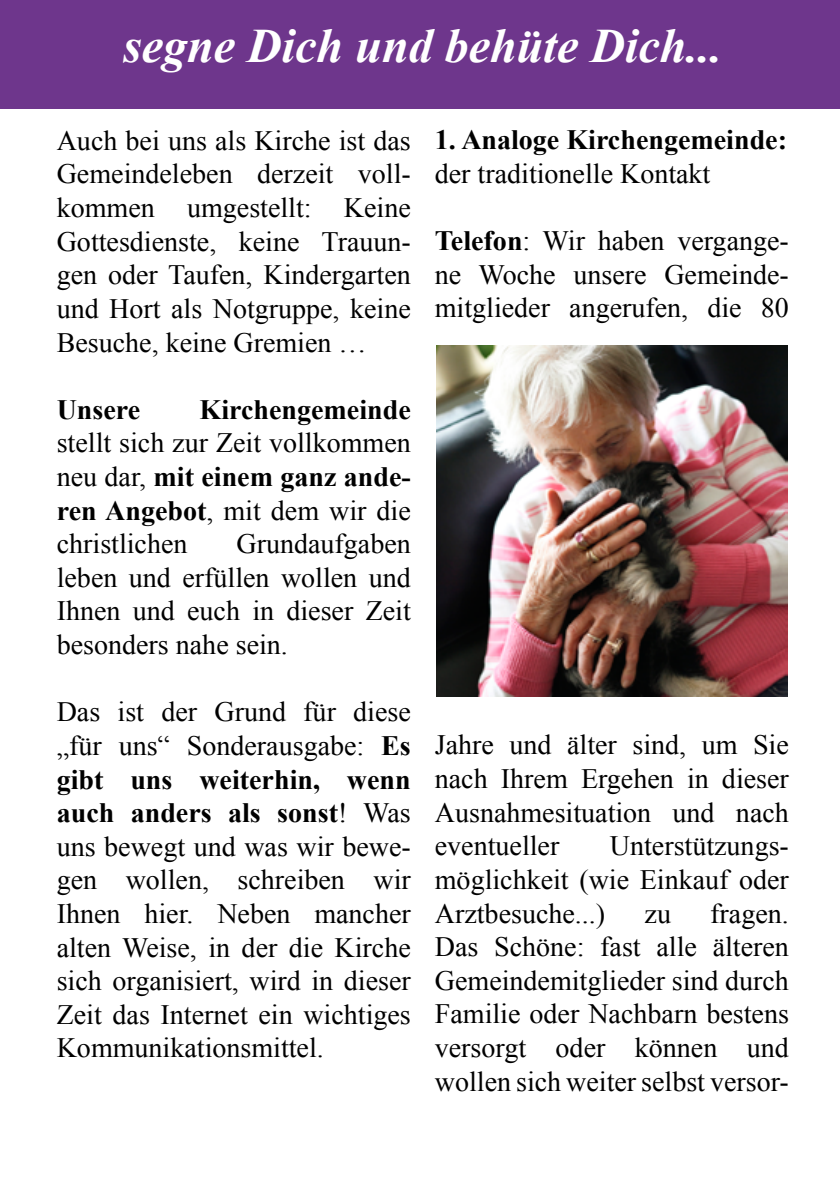
<style>
.page{position:relative;width:840px;height:1191px;background:#fff}
.page>*{position:absolute;margin:0;border:0;box-sizing:border-box;transform-origin:0 0}
.t1{font:italic 700 48px "Times New Roman";color:#fff}
.t2{font:28px/33.6px "Times New Roman";color:#000;text-align:justify}
.t3{font:700 28px "Times New Roman";color:#000}
.s1{font-weight:700}
</style>
<div class="page">
<img style="left:436px;top:346px;width:350px;height:350px">
<div style="left:0;top:0;width:839px;height:109px;background:#6e368c"></div>
<h1 class="t1" style="left:123px;top:13px;width:600px">segne Dich und behüte Dich...</h1>
<p class="t2" style="left:57px;top:123px;width:355px">Auch bei uns als Kirche ist das Gemeindeleben derzeit voll&shy;kommen umgestellt: Keine Gottesdienste, keine Trauun&shy;gen oder Taufen, Kindergarten und Hort als Notgruppe, keine Besuche, keine Gremien …</p>
<p class="t3" style="left:57px;top:390px;width:85px">Unsere</p>
<p class="t3" style="left:199px;top:390px;width:213px">Kirchengemeinde</p>
<p class="t2" style="left:57px;top:426px;width:355px">stellt sich zur Zeit vollkommen neu dar, <span class="s1">mit einem ganz ande&shy;ren Angebot</span>, mit dem wir die christlichen</p>
<p class="t2" style="left:57px;top:526px;width:355px;text-indent:180px">Grundaufgaben leben und erfüllen wollen und Ihnen und euch in dieser Zeit besonders nahe sein.</p>
<p class="t2" style="left:57px;top:694px;width:355px">Das ist der Grund für diese „für uns“ Sonderausgabe: <span class="s1">Es gibt uns weiterhin, wenn auch anders als sonst</span>! Was uns bewegt und was wir bewe&shy;gen wollen, schreiben wir Ihnen hier. Neben mancher alten Weise, in der die Kirche sich organisiert, wird in dieser Zeit das Internet ein wichtiges Kommunikationsmittel.</p>
<p class="t3" style="left:434px;top:121px;width:353px">1. Analoge Kirchengemeinde:</p>
<p class="t2" style="left:434px;top:156px;width:277px">der traditionelle Kontakt</p>
<p class="t2" style="left:434px;top:224px;width:355px"><span class="s1">Telefon</span>: Wir haben vergange&shy;ne Woche unsere Gemeinde&shy;mitglieder angerufen, die 80</p>
<p class="t2" style="left:434px;top:728px;width:355px">Jahre und älter sind, um Sie nach Ihrem Ergehen in dieser Ausnahmesituation und nach eventueller</p>
<p class="t2" style="left:434px;top:828px;width:355px;text-indent:175px">Unterstützungs&shy;möglichkeit (wie Einkauf oder Arztbesuche...)</p>
<p class="t2" style="left:434px;top:896px;width:355px;text-indent:275px">fragen.<br>Das Schöne: fast alle älteren Gemeindemitglieder sind durch Familie oder Nachbarn bestens versorgt oder können und wollen sich weiter selbst versor-</p>
<p class="t2" style="left:644px;top:896px;width:28px">zu</p>
</div>
